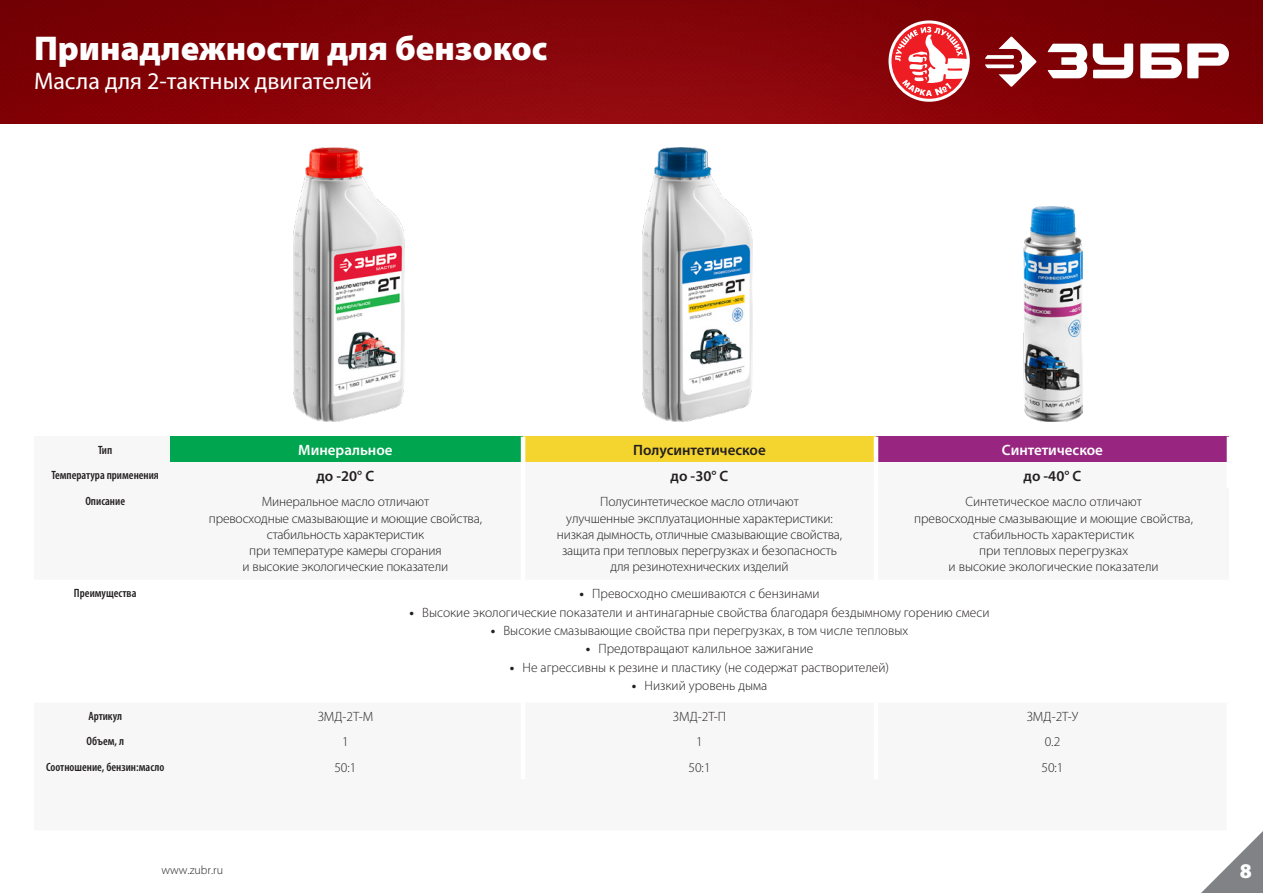
<style>
.page{position:relative;width:1263px;height:893px;background:#fff}
.page>*{position:absolute;margin:0;border:0;box-sizing:border-box;transform-origin:0 0}
.t1{font:900 34.5px "Myriad Pro";color:#fff}
.t2{font:24px "Myriad Pro";color:#fff}
.t3{font:900 21px "Myriad Pro";color:#fff}
.t4{font:600 15px "Myriad Pro";color:#231f20}
.t5{font:600 15px "Myriad Pro";color:#fff}
.t6{font:300 13.5px/16.2px "Myriad Pro";color:#231f20;text-align:center}
.t7{font:600 condensed 12px "Myriad Pro";color:#231f20}
.t8{font:300 12px "Myriad Pro";color:#231f20}
.s1{font-weight:700}
</style>
<div class="page">
<div style="left:34px;top:437px;width:136px;height:25px;background:#f7f7f8"></div>
<div style="left:170px;top:437px;width:353px;height:25px;background:#00a54f"></div>
<div style="left:523px;top:437px;width:353px;height:25px;background:#f4d530"></div>
<div style="left:876px;top:437px;width:353px;height:25px;background:#982680"></div>
<svg style="left:1201px;top:831px;width:62px;height:62px"></svg>
<hr style="left:1227px;top:437px;width:4px;height:25px;background:#fff">
<hr style="left:521px;top:437px;width:4px;height:25px;background:#fff">
<hr style="left:874px;top:437px;width:4px;height:25px;background:#fff">
<img style="left:293px;top:148px;width:111px;height:273px">
<img style="left:642px;top:148px;width:111px;height:273px">
<img style="left:1023px;top:206px;width:59px;height:215px">
<img style="left:0;top:0;width:1263px;height:123px">
<svg style="left:985px;top:36px;width:51px;height:51px"></svg>
<svg style="left:1047px;top:44px;width:182px;height:34px"></svg>
<svg style="left:888px;top:20px;width:82px;height:82px"></svg>
<svg style="left:891px;top:23px;width:76px;height:76px"></svg>
<svg style="left:895px;top:27px;width:74px;height:69px"></svg>
<h1 class="t1" style="left:34px;top:25px;width:515px">Принадлежности для бензокос</h1>
<h2 class="t2" style="left:34px;top:66px;width:340px">Масла для 2-тактных двигателей</h2>
<p class="t7" style="left:98px;top:443px;width:15px">Тип</p>
<p class="t5" style="left:298px;top:440px;width:96px">Минеральное</p>
<p class="t4" style="left:633px;top:440px;width:134px">Полусинтетическое</p>
<p class="t5" style="left:1002px;top:440px;width:103px">Синтетическое</p>
<p class="t7" style="left:52px;top:468px;width:109px">Температура применения</p>
<p class="t4" style="left:317px;top:466px;width:59px">до -20° С</p>
<p class="t4" style="left:671px;top:466px;width:59px">до -30° С</p>
<p class="t4" style="left:1023px;top:466px;width:59px">до -40° С</p>
<p class="t7" style="left:85px;top:494px;width:41px">Описание</p>
<p class="t6" style="left:209px;top:494px;width:275px">Минеральное масло отличают<br>превосходные смазывающие и моющие свойства, стабильность характеристик<br>при температуре камеры сгорания<br>и высокие экологические показатели</p>
<p class="t6" style="left:557px;top:494px;width:287px">Полусинтетическое масло отличают<br>улучшенные эксплуатационные характеристики: низкая дымность, отличные смазывающие свойства, защита при тепловых перегрузках и безопасность для резинотехнических изделий</p>
<p class="t6" style="left:914px;top:494px;width:280px">Синтетическое масло отличают<br>превосходные смазывающие и моющие свойства, стабильность характеристик<br>при тепловых перегрузках<br>и высокие экологические показатели</p>
<p class="t7" style="left:74px;top:586px;width:64px">Преимущества</p>
<p class="t6" style="left:579px;top:586px;width:242px"><span class="s1">•</span> Превосходно смешиваются с бензинами</p>
<p class="t6" style="left:409px;top:604px;width:581px"><span class="s1">•</span> Высокие экологические показатели и антинагарные свойства благодаря бездымному горению смеси</p>
<p class="t6" style="left:491px;top:622px;width:419px"><span class="s1">•</span> Высокие смазывающие свойства при перегрузках, в том числе тепловых</p>
<p class="t6" style="left:586px;top:640px;width:229px"><span class="s1">•</span> Предотвращают калильное зажигание</p>
<p class="t6" style="left:510px;top:659px;width:381px"><span class="s1">•</span> Не агрессивны к резине и пластику (не содержат растворителей)</p>
<p class="t6" style="left:632px;top:677px;width:137px"><span class="s1">•</span> Низкий уровень дыма</p>
<p class="t7" style="left:88px;top:709px;width:35px">Артикул</p>
<p class="t6" style="left:318px;top:708px;width:57px">ЗМД-2Т-М</p>
<p class="t6" style="left:673px;top:708px;width:55px">ЗМД-2Т-П</p>
<p class="t6" style="left:1027px;top:708px;width:53px">ЗМД-2Т-У</p>
<p class="t7" style="left:86px;top:734px;width:39px">Объем, л</p>
<p class="t6" style="left:342px;top:733px;width:8px">1</p>
<p class="t6" style="left:696px;top:733px;width:8px">1</p>
<p class="t6" style="left:1045px;top:733px;width:17px">0.2</p>
<p class="t7" style="left:46px;top:760px;width:120px">Соотношение, бензин:масло</p>
<p class="t6" style="left:334px;top:759px;width:24px">50:1</p>
<p class="t6" style="left:688px;top:759px;width:24px">50:1</p>
<p class="t6" style="left:1041px;top:759px;width:24px">50:1</p>
<p class="t8" style="left:162px;top:862px;width:63px">www.zubr.ru</p>
<h3 class="t3" style="left:1240px;top:856px;width:14px">8</h3>
</div>
